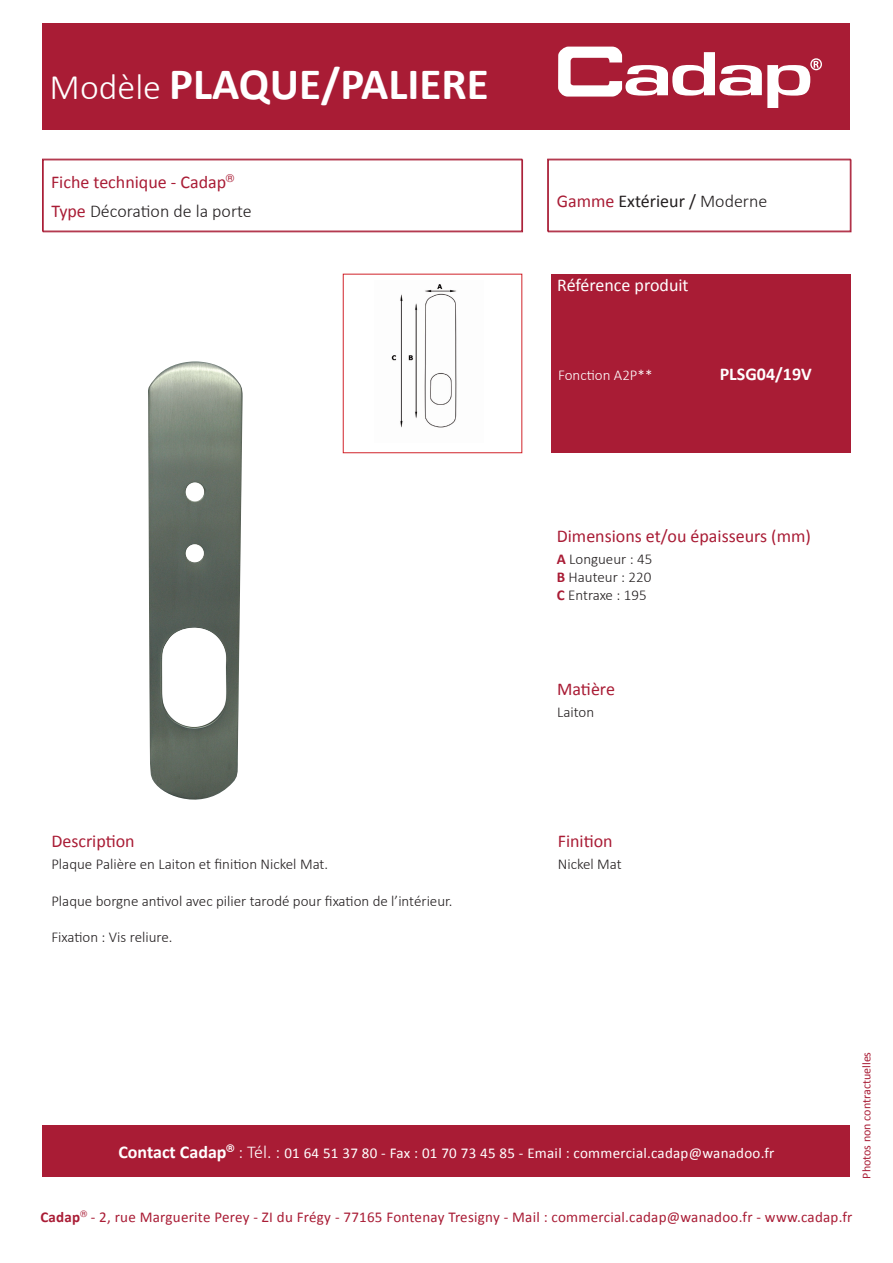
<style>
.page{position:relative;width:893px;height:1263px;background:#fff}
.page>*{position:absolute;margin:0;border:0;box-sizing:border-box;transform-origin:0 0}
.t1{font:700 45px "Calibri";color:#fff}
.t2{font:18px "Calibri";color:#a91c35}
.t3{font:300 18px "Calibri";color:#231f20}
.t4{font:18px "Calibri";color:#231f20}
.t5{font:18px "Calibri";color:#fff}
.t6{font:700 18px "Calibri";color:#fff}
.t7{font:300 15px/18px "Calibri";color:#231f20;text-align:justify}
.t8{font:15px "Calibri";letter-spacing:.015em;color:#a91c35}
.t9{font:15px "Calibri";letter-spacing:.015em;color:#fff}
.t10{font:300 15px "Calibri";color:#fff}
.t11{font:12px "Calibri";color:#a91c35}
.s1{font-weight:300;font-size:36px}
.s2{font-weight:400;color:#a91c35}
.s3{color:#a91c35}
.s4{font-weight:300}
.s5{font-weight:700;color:#a91c35}
.s6{font-weight:700;font-size:18px}
.s7{font-weight:300;font-size:18px}
.s8{font-weight:700}
</style>
<div class="page">
<div style="left:43px;top:23px;width:807px;height:106px;background:#a91c35"></div>
<svg style="left:558px;top:47px;width:264px;height:61px"></svg>
<div style="left:42px;top:159px;width:480px;height:72px;border:1px solid #a91c35"></div>
<div style="left:43px;top:1125px;width:807px;height:51px;background:#a91c35"></div>
<div style="left:547px;top:159px;width:303px;height:72px;border:1px solid #a91c35"></div>
<div style="left:551px;top:274px;width:299px;height:179px;background:#a91c35"></div>
<div style="left:43px;top:160px;width:480px;height:72px;border:1px solid #a91c35"></div>
<div style="left:548px;top:160px;width:303px;height:72px;border:1px solid #a91c35"></div>
<div style="left:343px;top:274px;width:179px;height:179px;border:1px solid #d1232a"></div>
<img style="left:148px;top:361px;width:95px;height:439px">
<img style="left:391px;top:284px;width:66px;height:144px">
<h1 class="t1" style="left:50px;top:55px;width:441px"><span class="s1">Modèle</span> PLAQUE/PALIERE</h1>
<p class="t2" style="left:51px;top:171px;width:185px">Fiche technique - Cadap<sup>®</sup></p>
<p class="t3" style="left:51px;top:200px;width:202px"><span class="s2">Type</span> Décoration de la porte</p>
<p class="t4" style="left:557px;top:190px;width:212px"><span class="s3">Gamme</span> Extérieur / <span class="s4">Moderne</span></p>
<p class="t5" style="left:557px;top:274px;width:133px">Référence produit</p>
<p class="t10" style="left:558px;top:365px;width:96px">Fonction A2P**</p>
<p class="t6" style="left:720px;top:362px;width:94px">PLSG04/19V</p>
<p class="t2" style="left:557px;top:524px;width:256px">Dimensions et/ou épaisseurs (mm)</p>
<p class="t7" style="left:557px;top:550px;width:97px"><span class="s5">A</span> Longueur : 45<br><span class="s5">B</span> Hauteur : 220<br><span class="s5">C</span> Entraxe : 195</p>
<p class="t2" style="left:557px;top:678px;width:59px">Matière</p>
<p class="t7" style="left:557px;top:703px;width:39px">Laiton</p>
<p class="t2" style="left:51px;top:830px;width:85px">Description</p>
<p class="t7" style="left:51px;top:855px;width:278px">Plaque Palière en Laiton et finition Nickel Mat.</p>
<p class="t7" style="left:51px;top:891px;width:403px">Plaque borgne antivol avec pilier tarodé pour fixation de l’intérieur.</p>
<p class="t7" style="left:51px;top:927px;width:123px">Fixation : Vis reliure.</p>
<p class="t2" style="left:558px;top:829px;width:56px">Finition</p>
<p class="t7" style="left:558px;top:855px;width:65px">Nickel Mat</p>
<p class="t9" style="left:118px;top:1143px;width:658px"><span class="s6">Contact Cadap</span><sup>®</sup> <span class="s7">: Tél. :</span> 01 64 51 37 80 - Fax : 01 70 73 45 85 - Email : commercial.cadap@wanadoo.fr</p>
<p class="t11" style="left:859px;top:1179px;width:128px;rotate:-90deg">Photos non contractuelles</p>
<p class="t8" style="left:40px;top:1207px;width:814px"><span class="s8">Cadap</span><sup>®</sup> - 2, rue Marguerite Perey - ZI du Frégy - 77165 Fontenay Tresigny - Mail : commercial.cadap@wanadoo.fr - www.cadap.fr</p>
</div>
